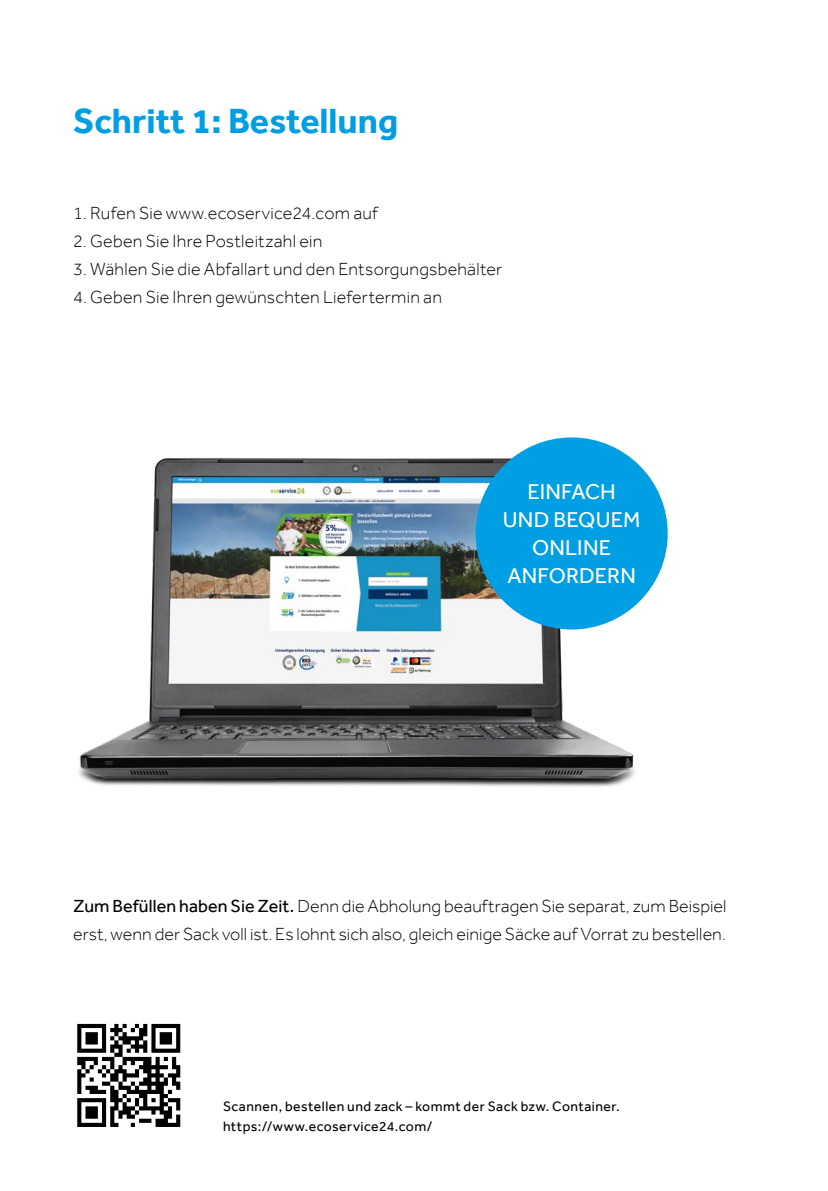
<style>
.page{position:relative;width:828px;height:1191px;background:#fff}
.page>*{position:absolute;margin:0;border:0;box-sizing:border-box;transform-origin:0 0}
.t1{font:700 36px "Effra";color:#009ee3}
.t2{font:22px/28px "Effra";letter-spacing:.01em;color:#fff;text-align:center}
.t3{font:300 18px/28px "Effra";letter-spacing:.005em;color:#000}
.t4{font:14px/20px "Effra";letter-spacing:.035em;color:#000}
.s1{font-weight:400}
</style>
<div class="page">
<img style="left:78px;top:438px;width:588px;height:349px">
<svg style="left:77px;top:1024px;width:103px;height:103px"></svg>
<div style="left:475px;top:437px;width:192px;height:192px;background:#009ee3;border-radius:50%"></div>
<h1 class="t1" style="left:73px;top:100px;width:327px">Schritt 1: Bestellung</h1>
<p class="t3" style="left:73px;top:199px;width:306px">1. Rufen Sie www.ecoservice24.com auf</p>
<p class="t3" style="left:73px;top:227px;width:251px">2. Geben Sie Ihre Postleitzahl ein</p>
<p class="t3" style="left:73px;top:255px;width:431px">3. Wählen Sie die Abfallart und den Entsorgungsbehälter</p>
<p class="t3" style="left:73px;top:283px;width:370px">4. Geben Sie Ihren gewünschten Liefertermin an</p>
<p class="t2" style="left:503px;top:477px;width:139px">EINFACH<br>UND BEQUEM<br>ONLINE<br>ANFORDERN</p>
<p class="t3" style="left:73px;top:892px;width:655px"><span class="s1">Zum Befüllen haben Sie Zeit.</span> Denn die Abholung beauftragen Sie separat, zum Beispiel erst, wenn der Sack voll ist. Es lohnt sich also, gleich einige Säcke auf Vorrat zu bestellen.</p>
<p class="t4" style="left:223px;top:1096px;width:398px">Scannen, bestellen und zack – kommt der Sack bzw. Container. https://www.ecoservice24.com/</p>
</div>
